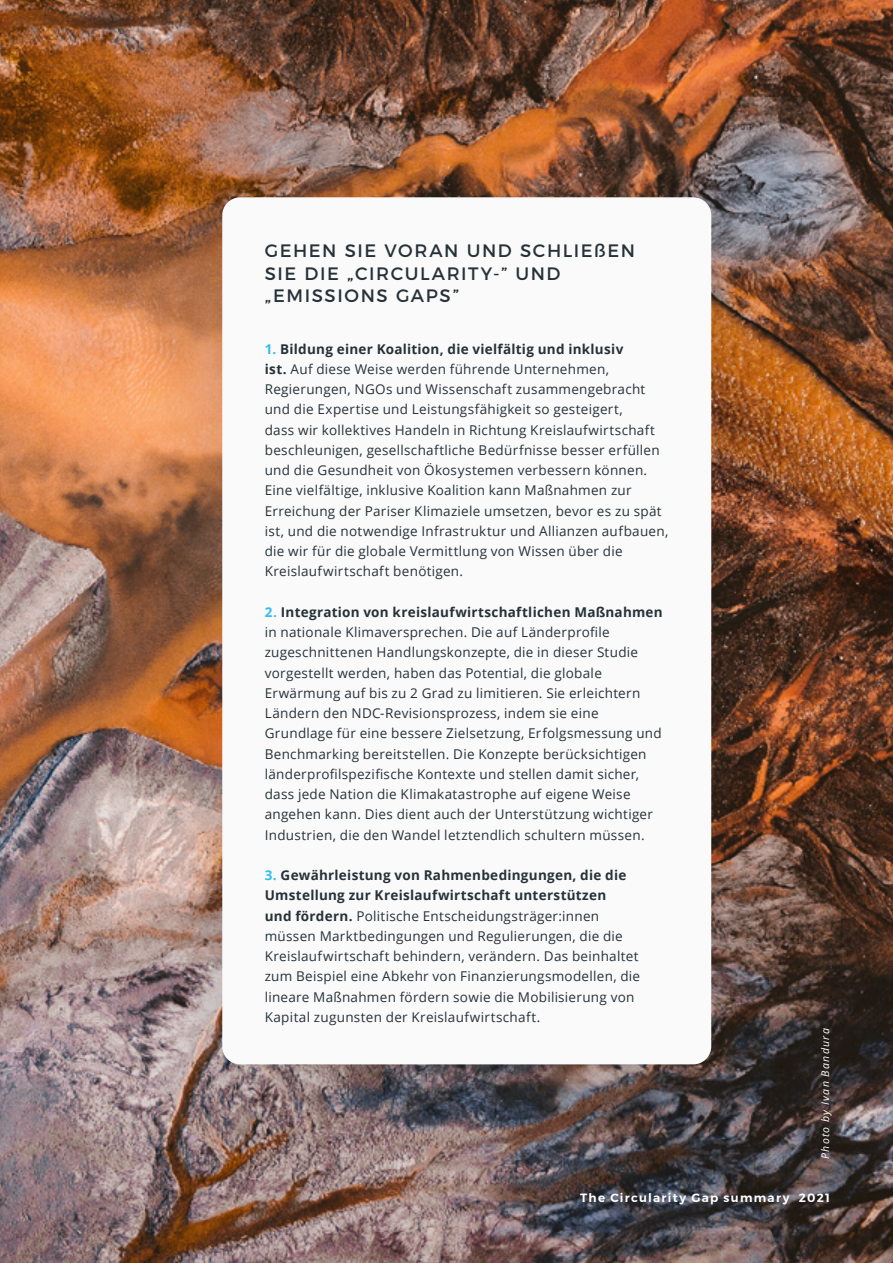
<style>
.page{position:relative;width:893px;height:1263px;background:#fff}
.page>*{position:absolute;margin:0;border:0;box-sizing:border-box;transform-origin:0 0}
.t1{font:18px/22.5px "Montserrat";letter-spacing:.085em;color:#263238}
.t2{font:13.5px/20.2px "Open Sans";letter-spacing:.02em;color:#263238}
.t3{font:600 12px "Montserrat";letter-spacing:.105em;color:#fff}
.t4{font:italic 10.5px "Open Sans";letter-spacing:.12em;color:#fff}
.s1{font-weight:700;color:#31bdef}
.s2{font-weight:700}
.s3{font-weight:700;color:#4bbded}
</style>
<div class="page">
<img style="left:0;top:0;width:893px;height:1263px">
<div style="left:127px;top:123px;width:680px;height:1058px;background:#263238;opacity:.2"></div>
<div style="left:222px;top:197px;width:489px;height:867px;background:#fafafb;border-radius:18px"></div>
<h1 class="t1" style="left:265px;top:240px;width:372px">GEHEN SIE VORAN UND SCHLIEßEN<br>SIE DIE „CIRCULARITY-” UND „EMISSIONS GAPS”</h1>
<p class="t2" style="left:265px;top:338px;width:405px"><span class="s1">1.</span> <span class="s2">Bildung einer Koalition, die vielfältig und inklusiv<br>ist.</span> Auf diese Weise werden führende Unternehmen, Regierungen, NGOs und Wissenschaft zusammengebracht und die Expertise und Leistungsfähigkeit so gesteigert,<br>dass wir kollektives Handeln in Richtung Kreislaufwirtschaft beschleunigen, gesellschaftliche Bedürfnisse besser erfüllen und die Gesundheit von Ökosystemen verbessern können.<br>Eine vielfältige, inklusive Koalition kann Maßnahmen zur Erreichung der Pariser Klimaziele umsetzen, bevor es zu spät ist, und die notwendige Infrastruktur und Allianzen aufbauen, die wir für die globale Vermittlung von Wissen über die Kreislaufwirtschaft benötigen.</p>
<p class="t2" style="left:265px;top:601px;width:399px"><span class="s1">2</span><span class="s3">.</span> <span class="s2">Integration von kreislaufwirtschaftlichen Maßnahmen </span>in nationale Klimaversprechen. Die auf Länderprofile zugeschnittenen Handlungskonzepte, die in dieser Studie vorgestellt werden, haben das Potential, die globale Erwärmung auf bis zu 2 Grad zu limitieren. Sie erleichtern Ländern den NDC-Revisionsprozess, indem sie eine Grundlage für eine bessere Zielsetzung, Erfolgsmessung und Benchmarking bereitstellen. Die Konzepte berücksichtigen länderprofilspezifische Kontexte und stellen damit sicher, dass jede Nation die Klimakatastrophe auf eigene Weise angehen kann. Dies dient auch der Unterstützung wichtiger Industrien, die den Wandel letztendlich schultern müssen.</p>
<p class="t2" style="left:265px;top:865px;width:377px"><span class="s1">3.</span> <span class="s2">Gewährleistung von Rahmenbedingungen, die die Umstellung zur Kreislaufwirtschaft unterstützen<br>und fördern.</span> Politische Entscheidungsträger:innen müssen Marktbedingungen und Regulierungen, die die Kreislaufwirtschaft behindern, verändern. Das beinhaltet zum Beispiel eine Abkehr von Finanzierungsmodellen, die lineare Maßnahmen fördern sowie die Mobilisierung von Kapital zugunsten der Kreislaufwirtschaft.</p>
<p class="t4" style="left:818px;top:1159px;width:132px;rotate:-90deg">Photo by Ivan Bandura</p>
<p class="t3" style="left:580px;top:1190px;width:251px">The Circularity Gap summary 2021</p>
</div>
